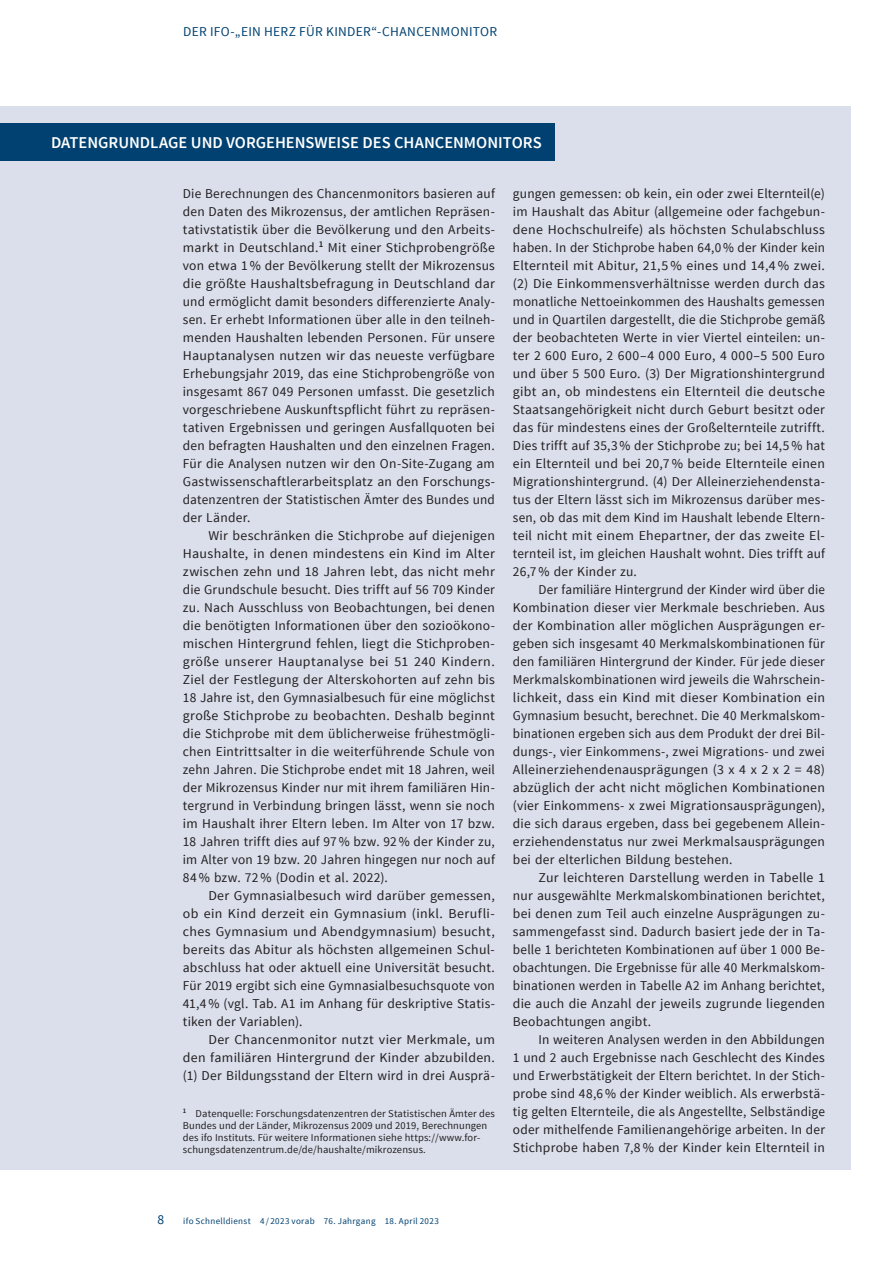
<style>
.page{position:relative;width:893px;height:1263px;background:#fff}
.page>*{position:absolute;margin:0;border:0;box-sizing:border-box;transform-origin:0 0}
.t1{font:600 16.5px "Source Sans Pro";color:#fff}
.t2{font:13.5px/18px "Source Sans Pro";letter-spacing:.015em;color:#231f20;text-align:justify}
.t3{font:13.5px "Source Sans Pro";letter-spacing:.02em;color:#004171}
.t4{font:10.5px/12px "Source Sans Pro";letter-spacing:.015em;color:#231f20}
.t5{font:9px "Source Sans Pro";letter-spacing:.035em;color:#004171}
</style>
<div class="page">
<div style="left:0;top:106px;width:850px;height:1064px;background:#dadfeb"></div>
<div style="left:0;top:123px;width:554px;height:38px;background:#004171"></div>
<p class="t3" style="left:183px;top:23px;width:316px">DER IFO-„EIN HERZ FÜR KINDER“-CHANCENMONITOR</p>
<p class="t1" style="left:51px;top:133px;width:492px">DATENGRUNDLAGE UND VORGEHENSWEISE DES CHANCENMONITORS</p>
<p class="t2" style="left:183px;top:185px;width:314px">Die Berechnungen des Chancenmonitors basieren auf den Daten des Mikrozensus, der amtlichen Repräsen&shy;tativstatistik über die Bevölkerung und den Arbeits&shy;markt in Deutschland.<sup>1</sup> Mit einer Stichprobengröße von etwa 1 % der Bevölkerung stellt der Mikrozensus die größte Haushaltsbefragung in Deutschland dar und ermöglicht damit besonders differenzierte Analy&shy;sen. Er erhebt Informationen über alle in den teilneh&shy;menden Haushalten lebenden Personen. Für unsere Hauptanalysen nutzen wir das neueste verfügbare Erhebungsjahr 2019, das eine Stichprobengröße von insgesamt 867 049 Personen umfasst. Die gesetzlich vorgeschriebene Auskunftspflicht führt zu repräsen&shy;tativen Ergebnissen und geringen Ausfallquoten bei den befragten Haushalten und den einzelnen Fragen.<br>Für die Analysen nutzen wir den On-Site-Zugang am Gastwissenschaftlerarbeitsplatz an den Forschungs&shy;datenzentren der Statistischen Ämter des Bundes und der Länder.</p>
<p class="t2" style="left:183px;top:527px;width:314px;text-indent:26px">Wir beschränken die Stichprobe auf diejenigen Haushalte, in denen mindestens ein Kind im Alter zwischen zehn und 18 Jahren lebt, das nicht mehr die Grundschule besucht. Dies trifft auf 56 709 Kinder zu. Nach Ausschluss von Beobachtungen, bei denen die benötigten Informationen über den sozioökono&shy;mischen Hintergrund fehlen, liegt die Stichproben&shy;größe unserer Hauptanalyse bei 51 240 Kindern.<br>Ziel der Festlegung der Alterskohorten auf zehn bis 18 Jahre ist, den Gymnasialbesuch für eine möglichst große Stichprobe zu beobachten. Deshalb beginnt die Stichprobe mit dem üblicherweise frühestmögli&shy;chen Eintrittsalter in die weiterführende Schule von zehn Jahren. Die Stichprobe endet mit 18 Jahren, weil der Mikrozensus Kinder nur mit ihrem familiären Hin&shy;tergrund in Verbindung bringen lässt, wenn sie noch im Haushalt ihrer Eltern leben. Im Alter von 17 bzw.<br>18 Jahren trifft dies auf 97 % bzw. 92 % der Kinder zu, im Alter von 19 bzw. 20 Jahren hingegen nur noch auf 84 % bzw. 72 % (Dodin et al. 2022).</p>
<p class="t2" style="left:183px;top:887px;width:314px;text-indent:26px">Der Gymnasialbesuch wird darüber gemessen, ob ein Kind derzeit ein Gymnasium (inkl. Berufli&shy;ches Gymnasium und Abendgymnasium) besucht, bereits das Abitur als höchsten allgemeinen Schul&shy;abschluss hat oder aktuell eine Universität besucht.<br>Für 2019 ergibt sich eine Gymnasialbesuchsquote von 41,4 % (vgl. Tab. A1 im Anhang für deskriptive Statis&shy;tiken der Variablen).</p>
<p class="t2" style="left:183px;top:1031px;width:314px;text-indent:26px">Der Chancenmonitor nutzt vier Merkmale, um den familiären Hintergrund der Kinder abzubilden. (1) Der Bildungsstand der Eltern wird in drei Ausprä-</p>
<p class="t4" style="left:183px;top:1108px;width:314px"><sup>1</sup> Datenquelle: Forschungsdatenzentren der Statistischen Ämter des Bundes und der Länder, Mikrozensus 2009 und 2019, Berechnungen des ifo Instituts. Für weitere Informationen siehe https://www.for&shy;schungsdatenzentrum.de/de/haushalte/mikrozensus.</p>
<p class="t2" style="left:513px;top:185px;width:314px">gungen gemessen: ob kein, ein oder zwei Elternteil(e) im Haushalt das Abitur (allgemeine oder fachgebun&shy;dene Hochschulreife) als höchsten Schulabschluss haben. In der Stichprobe haben 64,0 % der Kinder kein Elternteil mit Abitur, 21,5 % eines und 14,4 % zwei. (2) Die Einkommensverhältnisse werden durch das monatliche Nettoeinkommen des Haushalts gemessen und in Quartilen dargestellt, die die Stichprobe gemäß der beobachteten Werte in vier Viertel einteilen: un&shy;ter 2 600 Euro, 2 600–4 000 Euro, 4 000–5 500 Euro und über 5 500 Euro. (3) Der Migrationshintergrund gibt an, ob mindestens ein Elternteil die deutsche Staatsangehörigkeit nicht durch Geburt besitzt oder das für mindestens eines der Großelternteile zutrifft.<br>Dies trifft auf 35,3 % der Stichprobe zu; bei 14,5 % hat ein Elternteil und bei 20,7 % beide Elternteile einen Migrationshintergrund. (4) Der Alleinerziehendensta&shy;tus der Eltern lässt sich im Mikrozensus darüber mes&shy;sen, ob das mit dem Kind im Haushalt lebende Eltern&shy;teil nicht mit einem Ehepartner, der das zweite El&shy;ternteil ist, im gleichen Haushalt wohnt. Dies trifft auf 26,7 % der Kinder zu.</p>
<p class="t2" style="left:513px;top:581px;width:314px;text-indent:26px">Der familiäre Hintergrund der Kinder wird über die Kombination dieser vier Merkmale beschrieben. Aus der Kombination aller möglichen Ausprägungen er&shy;geben sich insgesamt 40 Merkmalskombinationen für den familiären Hintergrund der Kinder. Für jede dieser Merkmalskombinationen wird jeweils die Wahrschein&shy;lichkeit, dass ein Kind mit dieser Kombination ein Gymnasium besucht, berechnet. Die 40 Merkmalskom&shy;binationen ergeben sich aus dem Produkt der drei Bil&shy;dungs-, vier Einkommens-, zwei Migrations- und zwei Alleinerziehendenausprägungen (3 x 4 x 2 x 2 = 48) abzüglich der acht nicht möglichen Kombinationen (vier Einkommens- x zwei Migrationsausprägungen), die sich daraus ergeben, dass bei gegebenem Allein&shy;erziehendenstatus nur zwei Merkmalsausprägungen bei der elterlichen Bildung bestehen.</p>
<p class="t2" style="left:513px;top:869px;width:314px;text-indent:26px">Zur leichteren Darstellung werden in Tabelle 1 nur ausgewählte Merkmalskombinationen berichtet, bei denen zum Teil auch einzelne Ausprägungen zu&shy;sammengefasst sind. Dadurch basiert jede der in Ta&shy;belle 1 berichteten Kombinationen auf über 1 000 Be&shy;obachtungen. Die Ergebnisse für alle 40 Merkmalskom&shy;binationen werden in Tabelle A2 im Anhang berichtet, die auch die Anzahl der jeweils zugrunde liegenden Beobachtungen angibt.</p>
<p class="t2" style="left:513px;top:1031px;width:314px;text-indent:26px">In weiteren Analysen werden in den Abbildungen 1 und 2 auch Ergebnisse nach Geschlecht des Kindes und Erwerbstätigkeit der Eltern berichtet. In der Stich&shy;probe sind 48,6 % der Kinder weiblich. Als erwerbstä&shy;tig gelten Elternteile, die als Angestellte, Selbständige oder mithelfende Familienangehörige arbeiten. In der Stichprobe haben 7,8 % der Kinder kein Elternteil in</p>
<p class="t3" style="left:157px;top:1211px;width:8px">8</p>
<p class="t5" style="left:183px;top:1215px;width:257px">ifo Schnelldienst 4 / 2023 vorab 76. Jahrgang 18. April 2023</p>
</div>
